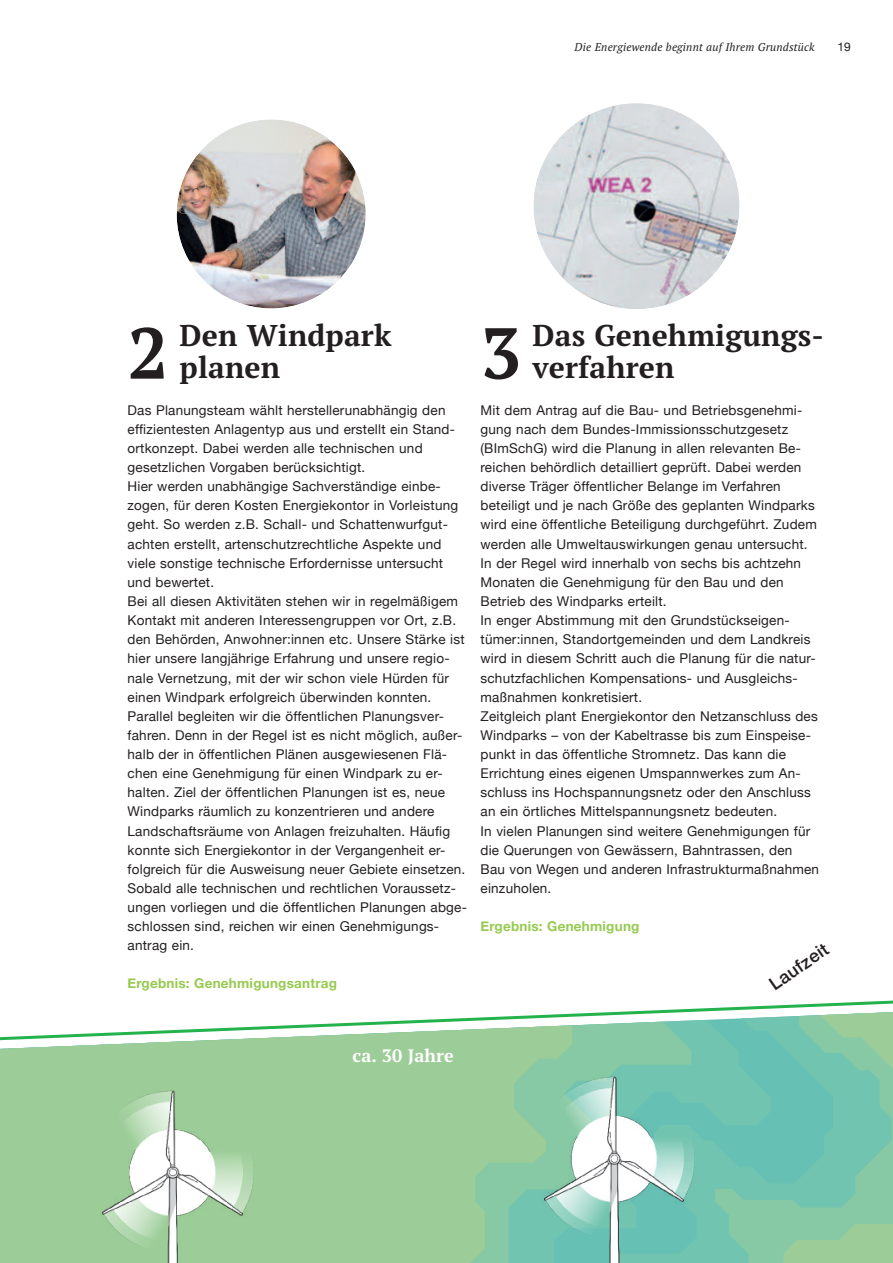
<style>
.page{position:relative;width:893px;height:1263px;background:#fff}
.page>*{position:absolute;margin:0;border:0;box-sizing:border-box;transform-origin:0 0}
.t1{font:700 72px "PT Serif";color:#231f20}
.t2{font:700 30px "PT Serif";letter-spacing:.005em;color:#231f20}
.t3{font:700 18px "PT Serif";letter-spacing:.005em;color:#fff}
.t4{font:500 18px "Helvetica Neue";color:#231f20}
.t5{font:13.5px/19.2px "Helvetica Neue";letter-spacing:.015em;color:#231f20}
.t6{font:700 13.5px "Helvetica Neue";letter-spacing:.015em;color:#96ca4e}
.t7{font:12px "Helvetica Neue";color:#231f20}
.t8{font:italic 11.25px "PT Serif";letter-spacing:.015em;color:#231f20}
</style>
<div class="page">
<svg style="left:533px;top:103px;width:207px;height:206px"></svg>
<img style="left:176px;top:119px;width:190px;height:190px">
<svg style="left:0;top:1223px;width:535px;height:40px;background:#97cc9a"></svg>
<svg style="left:697px;top:1223px;width:196px;height:40px;background:#8ac9a1"></svg>
<svg style="left:0;top:1000px;width:893px;height:223px"></svg>
<img style="left:95px;top:1079px;width:162px;height:184px">
<img style="left:535px;top:1070px;width:162px;height:193px">
<p class="t8" style="left:575px;top:40px;width:241px">Die Energiewende beginnt auf Ihrem Grundstück</p>
<p class="t7" style="left:837px;top:40px;width:15px">19</p>
<h1 class="t1" style="left:128px;top:306px;width:42px">2</h1>
<h2 class="t2" style="left:180px;top:316px;width:213px">Den Windpark</h2>
<h2 class="t2" style="left:180px;top:347px;width:102px">planen</h2>
<p class="t5" style="left:128px;top:400px;width:341px">Das Planungsteam wählt herstellerunabhängig den effizientesten Anlagentyp aus und erstellt ein Stand&shy;ortkonzept. Dabei werden alle technischen und gesetzlichen Vorgaben berücksichtigt.<br>Hier werden unabhängige Sachverständige einbe&shy;zogen, für deren Kosten Energiekontor in Vorleistung geht. So werden z.B. Schall- und Schattenwurfgut&shy;achten erstellt, artenschutzrechtliche Aspekte und viele sonstige technische Erfordernisse untersucht und bewertet.<br>Bei all diesen Aktivitäten stehen wir in regelmäßigem Kontakt mit anderen Interessengruppen vor Ort, z.B. den Behörden, Anwohner:innen etc. Unsere Stärke ist hier unsere langjährige Erfahrung und unsere regio&shy;nale Vernetzung, mit der wir schon viele Hürden für einen Windpark erfolgreich überwinden konnten.<br>Parallel begleiten wir die öffentlichen Planungsver&shy;fahren. Denn in der Regel ist es nicht möglich, außer&shy;halb der in öffentlichen Plänen ausgewiesenen Flä&shy;chen eine Genehmigung für einen Windpark zu er&shy;halten. Ziel der öffentlichen Planungen ist es, neue Windparks räumlich zu konzentrieren und andere Landschaftsräume von Anlagen freizuhalten. Häufig konnte sich Energiekontor in der Vergangenheit er&shy;folgreich für die Ausweisung neuer Gebiete einsetzen.<br>Sobald alle technischen und rechtlichen Voraussetz&shy;ungen vorliegen und die öffentlichen Planungen abge&shy;schlossen sind, reichen wir einen Genehmigungs&shy;antrag ein.</p>
<p class="t6" style="left:128px;top:975px;width:211px">Ergebnis: Genehmigungsantrag</p>
<h1 class="t1" style="left:480px;top:306px;width:42px">3</h1>
<h2 class="t2" style="left:533px;top:316px;width:293px">Das Genehmigungs-</h2>
<h2 class="t2" style="left:532px;top:347px;width:143px">verfahren</h2>
<p class="t5" style="left:480px;top:400px;width:340px">Mit dem Antrag auf die Bau- und Betriebsgenehmi&shy;gung nach dem Bundes-Immissionsschutzgesetz (BImSchG) wird die Planung in allen relevanten Be&shy;reichen behördlich detailliert geprüft. Dabei werden diverse Träger öffentlicher Belange im Verfahren beteiligt und je nach Größe des geplanten Windparks wird eine öffentliche Beteiligung durchgeführt. Zudem werden alle Umweltauswirkungen genau untersucht.<br>In der Regel wird innerhalb von sechs bis achtzehn Monaten die Genehmigung für den Bau und den Betrieb des Windparks erteilt.<br>In enger Abstimmung mit den Grundstückseigen&shy;tümer:innen, Standortgemeinden und dem Landkreis wird in diesem Schritt auch die Planung für die natur&shy;schutzfachlichen Kompensations- und Ausgleichs&shy;maßnahmen konkretisiert.<br>Zeitgleich plant Energiekontor den Netzanschluss des Windparks – von der Kabeltrasse bis zum Einspeise&shy;punkt in das öffentliche Stromnetz. Das kann die Errichtung eines eigenen Umspannwerkes zum An&shy;schluss ins Hochspannungsnetz oder den Anschluss an ein örtliches Mittelspannungsnetz bedeuten.<br>In vielen Planungen sind weitere Genehmigungen für die Querungen von Gewässern, Bahntrassen, den Bau von Wegen und anderen Infrastrukturmaßnahmen einzuholen.</p>
<p class="t6" style="left:480px;top:918px;width:160px">Ergebnis: Genehmigung</p>
<h3 class="t4" style="left:765px;top:977px;width:69px;rotate:-35deg">Laufzeit</h3>
<h3 class="t3" style="left:353px;top:1044px;width:103px">ca. 30 Jahre</h3>
</div>
